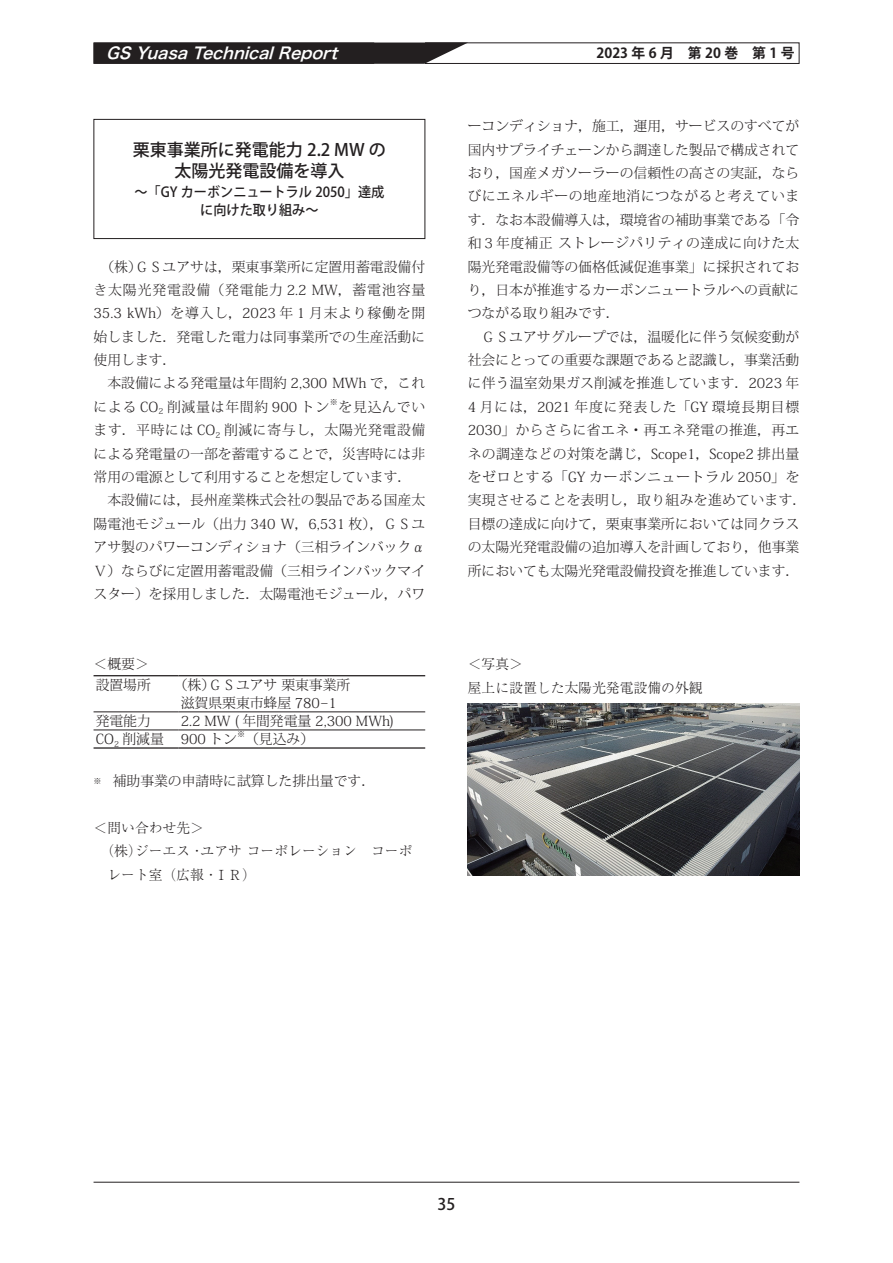
<style>
.page{position:relative;width:893px;height:1263px;background:#fff}
.page>*{position:absolute;margin:0;border:0;box-sizing:border-box;transform-origin:0 0}
.t1{font:500 16.95px/21.3px "Koz Go Pr 6 N";color:#231f20;text-align:center}
.t2{font:italic 15.9px "Hira Kaku Pro W6";color:#fff}
.t3{font:500 15.9px "Koz Go Pr 6 N";color:#231f20}
.t4{font:300 13.8px/23.4px "Koz Min Pr 6 N";color:#231f20;text-align:justify}
.t5{font:300 13.8px/23.4px "Ryumin Pro";color:#231f20}
.t6{font:500 13.8px/18px "Koz Go Pr 6 N";color:#231f20;text-align:center;scale:.95 1}
.t7{font:700 13.8px "Koz Go Pr 6 N";color:#231f20}
.t8{font:300 8.1px "Koz Min Pr 6 N";color:#231f20}
.s1{font-family:"Koz Min Pr 6 N"}
</style>
<div class="page">
<hr style="left:94px;top:1182px;width:705px;height:1px;background:#231f20">
<div style="left:97px;top:43px;width:366px;height:21px;background:#231f20"></div>
<div style="left:94px;top:43px;width:280px;height:21px;border:2px solid #231f20"></div>
<div style="left:425px;top:43px;width:374px;height:21px;border:1px solid #231f20"></div>
<div style="left:94px;top:119px;width:331px;height:120px;border:1px solid #231f20"></div>
<hr style="left:94px;top:675px;width:85px;height:1px;background:#231f20">
<hr style="left:179px;top:675px;width:246px;height:1px;background:#231f20">
<hr style="left:94px;top:747px;width:85px;height:2px;background:#231f20">
<hr style="left:179px;top:747px;width:246px;height:2px;background:#231f20">
<hr style="left:94px;top:712px;width:85px;height:1px;background:#231f20">
<hr style="left:179px;top:712px;width:246px;height:1px;background:#231f20">
<hr style="left:94px;top:730px;width:85px;height:1px;background:#231f20">
<hr style="left:179px;top:730px;width:246px;height:1px;background:#231f20">
<img style="left:468px;top:704px;width:331px;height:171px">
<p class="t2" style="left:106px;top:39px;width:240px">GSYuasaTechnicalReport</p>
<p class="t7" style="left:597px;top:46px;width:199px">2023 年 6 月　第 20 巻　第 1 号</p>
<p class="t1" style="left:133px;top:139px;width:255px">栗東事業所に発電能力 2.2 MW の太陽光発電設備を導入</p>
<p class="t6" style="left:134px;top:183px;width:264px">～「GY カーボンニュートラル 2050」達成に向けた取り組み～</p>
<p class="t4" style="left:94px;top:255px;width:333px;text-indent:7px">（株）ＧＳユアサは，栗東事業所に定置用蓄電設備付き太陽光発電設備（発電能力 2.2 MW，蓄電池容量35.3 kWh）を導入し，2023 年 1 月末より稼働を開始しました．発電した電力は同事業所での生産活動に使用します．</p>
<p class="t4" style="left:94px;top:372px;width:333px;text-indent:14px">本設備による発電量は年間約 2,300 MWh で，これによる CO<sub>2</sub> 削減量は年間約 900 トン</p>
<p class="t8" style="left:330px;top:398px;width:10px">※</p>
<p class="t4" style="left:94px;top:395px;width:333px;text-indent:245px">を見込んでいます．平時には CO<sub>2</sub> 削減に寄与し，太陽光発電設備による発電量の一部を蓄電することで，災害時には非常用の電源として利用することを想定しています．</p>
<p class="t4" style="left:94px;top:489px;width:333px;text-indent:14px">本設備には，長州産業株式会社の製品である国産太陽電池モジュール（出力 340 W，6,531 枚），ＧＳユアサ製のパワーコンディショナ（三相ラインバックα Ⅴ）ならびに定置用蓄電設備（三相ラインバックマイスター）を採用しました．太陽電池モジュール，パワ</p>
<p class="t5" style="left:94px;top:651px;width:57px">＜<span class="s1">概要</span>＞</p>
<p class="t4" style="left:96px;top:673px;width:57px">設置場所</p>
<p class="t4" style="left:174px;top:676px;width:178px;line-height:18.1px;text-align:center">（株）ＧＳユアサ 栗東事業所滋賀県栗東市蜂屋 780-1</p>
<p class="t4" style="left:96px;top:710px;width:57px">発電能力</p>
<p class="t4" style="left:96px;top:712px;width:300px;line-height:18px;text-indent:85px">2.2 MW ( 年間発電量 2,300 MWh)<br>CO<sub>2</sub> 削減量 900 トン</p>
<p class="t8" style="left:237px;top:730px;width:10px">※</p>
<p class="t4" style="left:245px;top:728px;width:71px">（見込み）</p>
<p class="t4" style="left:94px;top:770px;width:283px"><sup>※</sup> 補助事業の申請時に試算した排出量です．</p>
<p class="t5" style="left:94px;top:815px;width:112px">＜問い合わせ先＞</p>
<p class="t5" style="left:100px;top:838px;width:314px">（株）ジーエス・ユアサ コーポレーション　コーポ</p>
<p class="t5" style="left:107px;top:862px;width:150px">レート室（広報・ＩＲ）</p>
<p class="t4" style="left:468px;top:115px;width:333px">ーコンディショナ，施工，運用，サービスのすべてが国内サプライチェーンから調達した製品で構成されており，国産メガソーラーの信頼性の高さの実証，ならびにエネルギーの地産地消につながると考えています．なお本設備導入は，環境省の補助事業である「令和３年度補正 ストレージパリティの達成に向けた太陽光発電設備等の価格低減促進事業」に採択されており，日本が推進するカーボンニュートラルへの貢献につながる取り組みです．</p>
<p class="t4" style="left:468px;top:325px;width:340px;text-align:center">ＧＳユアサグループでは，温暖化に伴う気候変動が<br>社会にとっての重要な課題であると認識し，事業活動に伴う温室効果ガス削減を推進しています．2023 年<br>4 月には，2021 年度に発表した「GY 環境長期目標<br>2030」からさらに省エネ・再エネ発電の推進，再エネの調達などの対策を講じ，Scope1，Scope2 排出量をゼロとする「GY カーボンニュートラル 2050」を実現させることを表明し，取り組みを進めています．目標の達成に向けて，栗東事業所においては同クラスの太陽光発電設備の追加導入を計画しており，他事業所においても太陽光発電設備投資を推進しています．</p>
<p class="t5" style="left:468px;top:651px;width:236px">＜写真＞<br>屋上に設置した太陽光発電設備の外観</p>
<p class="t3" style="left:437px;top:1195px;width:19px">35</p>
</div>
